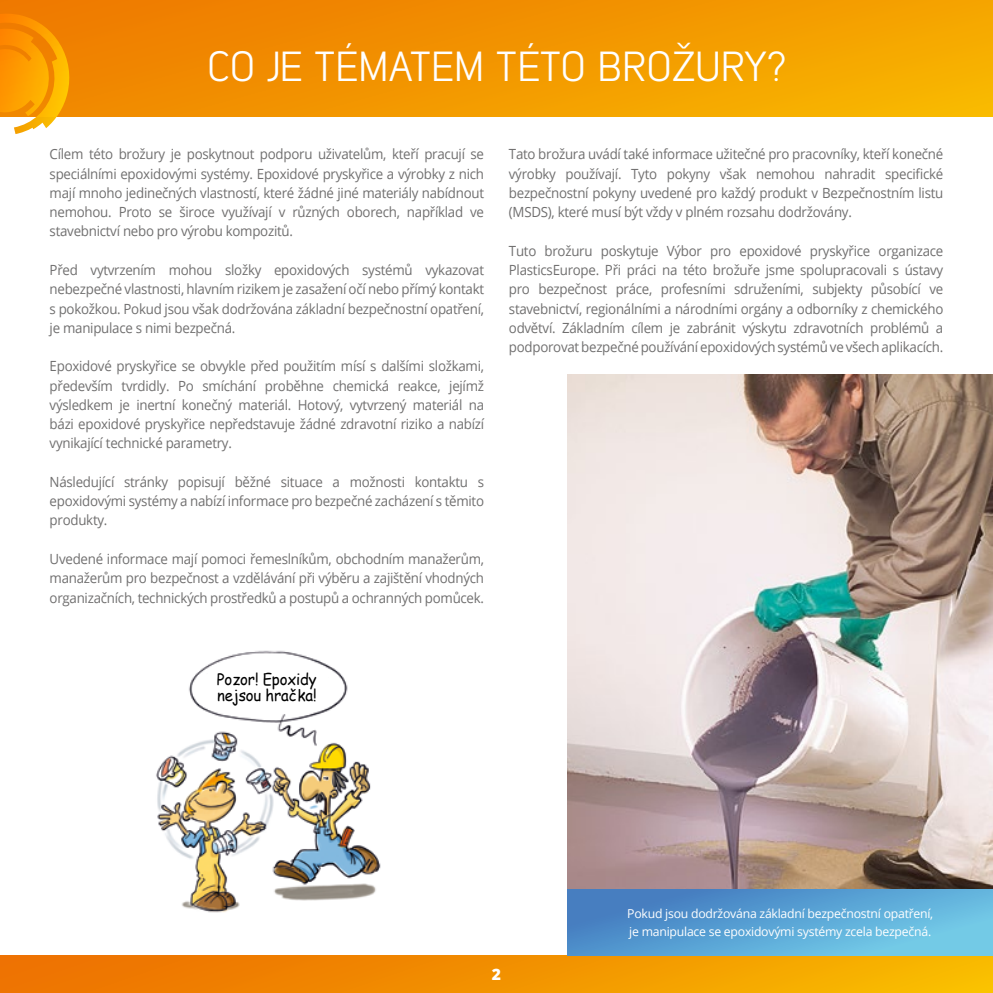
<style>
.page{position:relative;width:993px;height:993px;background:#fff}
.page>*{position:absolute;margin:0;border:0;box-sizing:border-box;transform-origin:0 0}
.t1{font:42px "Lintel";letter-spacing:-.025em;color:#fff}
.t2{font:15.75px/15.8px "Comic Sans MS";letter-spacing:-.01em;color:#000;scale:.95 1}
.t3{font:800 15.75px "Open Sans";color:#fff}
.t4{font:14px/19.2px "Open Sans";letter-spacing:-.02em;color:#706f6f;text-align:justify;scale:.95 1}
.t5{font:12.25px/17.5px "Open Sans";letter-spacing:-.02em;color:#fff}
</style>
<div class="page">
<div style="left:0;top:955px;width:992px;height:37px;background:linear-gradient(to right,#ec6c01,#f8ba00)"></div>
<div style="left:0;top:0;width:992px;height:117px;background:linear-gradient(to right,#ef7c00,#f7b000)"></div>
<svg style="left:0;top:7px;width:76px;height:127px;background:#f8a019"></svg>
<img style="left:567px;top:375px;width:425px;height:513px">
<svg style="left:567px;top:888px;width:425px;height:67px;background:#5ba2d2"></svg>
<img style="left:156px;top:650px;width:225px;height:263px">
<div style="left:197px;top:660px;width:137px;height:54px;background:#fff;border-radius:50%"></div>
<h1 class="t1" style="left:207px;top:38px;width:580px">CO JE TÉMATEM TÉTO BROŽURY?</h1>
<p class="t4" style="left:50px;top:144px;width:458px">Cílem této brožury je poskytnout podporu uživatelům, kteří pracují se speciálními epoxidovými systémy. Epoxidové pryskyřice a výrobky z nich mají mnoho jedinečných vlastností, které žádné jiné materiály nabídnout nemohou. Proto se široce využívají v různých oborech, například ve stavebnictví nebo pro výrobu kompozitů.</p>
<p class="t4" style="left:50px;top:260px;width:458px">Před vytvrzením mohou složky epoxidových systémů vykazovat nebezpečné vlastnosti, hlavním rizikem je zasažení očí nebo přímý kontakt s pokožkou. Pokud jsou však dodržována základní bezpečnostní opatření, je manipulace s nimi bezpečná.</p>
<p class="t4" style="left:50px;top:356px;width:458px">Epoxidové pryskyřice se obvykle před použitím mísí s dalšími složkami, především tvrdidly. Po smíchání proběhne chemická reakce, jejímž výsledkem je inertní konečný materiál. Hotový, vytvrzený materiál na bázi epoxidové pryskyřice nepředstavuje žádné zdravotní riziko a nabízí vynikající technické parametry.</p>
<p class="t4" style="left:50px;top:471px;width:458px">Následující stránky popisují běžné situace a možnosti kontaktu s epoxidovými systémy a nabízí informace pro bezpečné zacházení s těmito produkty.</p>
<p class="t4" style="left:50px;top:548px;width:458px">Uvedené informace mají pomoci řemeslníkům, obchodním manažerům, manažerům pro bezpečnost a vzdělávání při výběru a zajištění vhodných organizačních, technických prostředků a postupů a ochranných pomůcek.</p>
<p class="t4" style="left:508px;top:144px;width:458px">Tato brožura uvádí také informace užitečné pro pracovníky, kteří konečné výrobky používají. Tyto pokyny však nemohou nahradit specifické bezpečnostní pokyny uvedené pro každý produkt v Bezpečnostním listu (MSDS), které musí být vždy v plném rozsahu dodržovány.</p>
<p class="t4" style="left:508px;top:240px;width:458px">Tuto brožuru poskytuje Výbor pro epoxidové pryskyřice organizace PlasticsEurope. Při práci na této brožuře jsme spolupracovali s ústavy pro bezpečnost práce, profesními sdruženími, subjekty působící ve stavebnictví, regionálními a národními orgány a odborníky z chemického odvětví. Základním cílem je zabránit výskytu zdravotních problémů a podporovat bezpečné používání epoxidových systémů ve všech aplikacích.</p>
<p class="t2" style="left:217px;top:670px;width:106px">Pozor! Epoxidy nejsou hračka!</p>
<p class="t3" style="left:491px;top:961px;width:11px">2</p>
<p class="t5" style="left:627px;top:904px;width:307px">Pokud jsou dodržována základní bezpečnostní opatření, je manipulace se epoxidovými systémy zcela bezpečná.</p>
</div>
